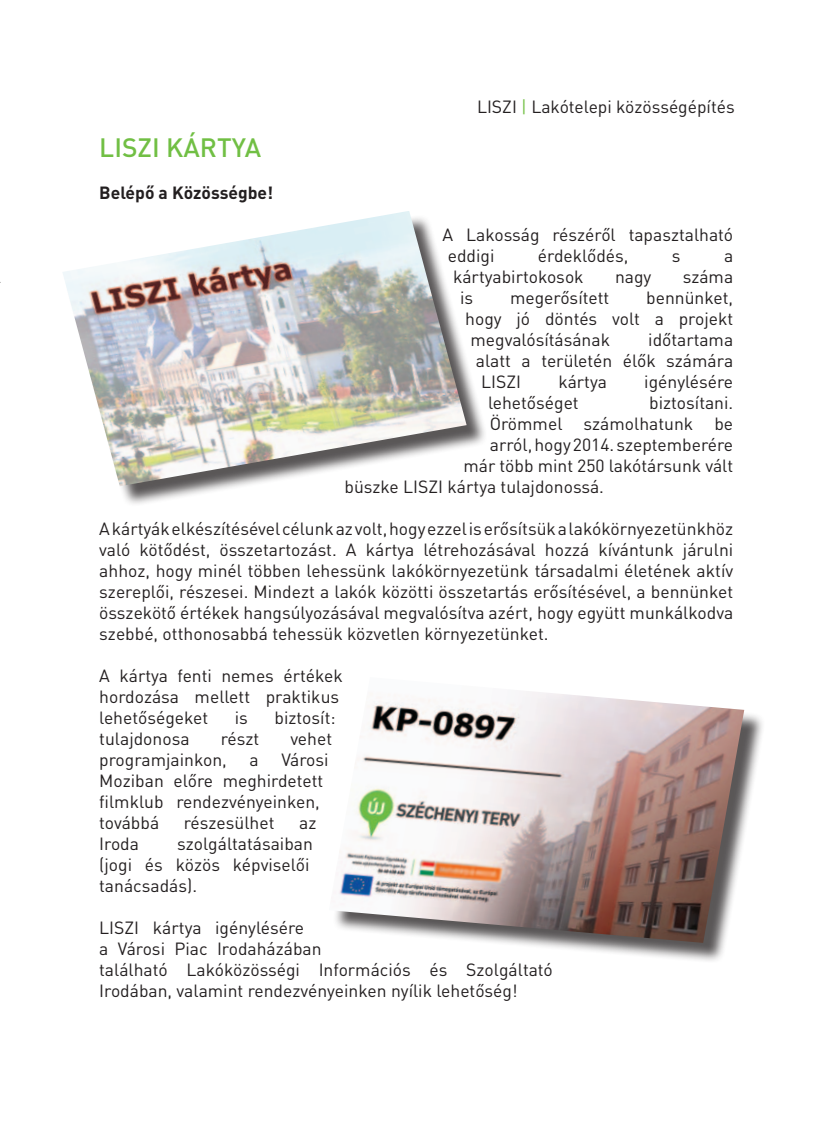
<style>
.page{position:relative;width:834px;height:1141px;background:#fff}
.page>*{position:absolute;margin:0;border:0;box-sizing:border-box;transform-origin:0 0}
.t1{font:500 26.25px "DIN Pro";color:#71bf44}
.t2{font:17.5px/21px "DIN Pro";color:#231f20}
.t3{font:700 17.5px "DIN Pro";color:#231f20}
.s1{color:#71bf44}
</style>
<div class="page">
<div style="left:66px;top:214px;width:421px;height:293px;background:#231f20;opacity:.75"></div>
<img style="left:63px;top:211px;width:403px;height:275px">
<div style="left:332px;top:680px;width:433px;height:284px;background:#231f20;opacity:.75"></div>
<img style="left:332px;top:680px;width:412px;height:263px">
<h1 class="t1" style="left:99px;top:129px;width:163px">LISZI KÁRTYA</h1>
<p class="t3" style="left:99px;top:180px;width:175px">Belépő a Közösségbe!</p>
<p class="t2" style="left:477px;top:95px;width:259px">LISZI <span class="s1">|</span> Lakótelepi közösségépítés</p>
<p class="t2" style="left:447px;top:223px;width:287px;text-indent:-5px">A Lakosság részéről tapasztalható eddigi</p>
<p class="t2" style="left:538px;top:244px;width:92px">érdeklődés,</p>
<p class="t2" style="left:671px;top:244px;width:10px">s</p>
<p class="t2" style="left:724px;top:244px;width:11px">a</p>
<p class="t2" style="left:453px;top:265px;width:132px">kártyabirtokosok</p>
<p class="t2" style="left:615px;top:265px;width:38px">nagy</p>
<p class="t2" style="left:682px;top:265px;width:52px">száma</p>
<p class="t2" style="left:460px;top:286px;width:15px">is</p>
<p class="t2" style="left:510px;top:286px;width:101px">megerősített</p>
<p class="t2" style="left:646px;top:286px;width:88px">bennünket,</p>
<p class="t2" style="left:465px;top:307px;width:269px">hogy jó döntés volt a projekt</p>
<p class="t2" style="left:470px;top:328px;width:141px">megvalósításának</p>
<p class="t2" style="left:648px;top:328px;width:86px">időtartama</p>
<p class="t2" style="left:475px;top:349px;width:259px">alatt a területén élők számára</p>
<p class="t2" style="left:481px;top:370px;width:41px">LISZI</p>
<p class="t2" style="left:558px;top:370px;width:50px">kártya</p>
<p class="t2" style="left:644px;top:370px;width:90px">igénylésére</p>
<p class="t2" style="left:488px;top:391px;width:92px">lehetőséget</p>
<p class="t2" style="left:649px;top:391px;width:85px">biztosítani.</p>
<p class="t2" style="left:489px;top:412px;width:245px">Örömmel számolhatunk be</p>
<p class="t2" style="left:489px;top:433px;width:245px">arról, hogy 2014. szeptemberére</p>
<p class="t2" style="left:463px;top:454px;width:271px">már több mint 250 lakótársunk vált</p>
<p class="t2" style="left:344px;top:475px;width:261px">büszke LISZI kártya tulajdonossá.</p>
<p class="t2" style="left:99px;top:517px;width:635px;text-align:justify">A kártyák elkészítésével célunk az volt, hogy ezzel is erősítsük a lakókörnyezetünkhöz való kötődést, összetartozást. A kártya létrehozásával hozzá kívántunk járulni ahhoz, hogy minél többen lehessünk lakókörnyezetünk társadalmi életének aktív szereplői, részesei. Mindezt a lakók közötti összetartás erősítésével, a bennünket összekötő értékek hangsúlyozásával megvalósítva azért, hogy együtt munkálkodva szebbé, otthonosabbá tehessük közvetlen környezetünket.</p>
<p class="t2" style="left:99px;top:664px;width:245px">A kártya fenti nemes értékek hordozása mellett praktikus lehetőségeket</p>
<p class="t2" style="left:235px;top:706px;width:15px">is</p>
<p class="t2" style="left:274px;top:706px;width:63px">biztosít:</p>
<p class="t2" style="left:99px;top:727px;width:92px">tulajdonosa</p>
<p class="t2" style="left:221px;top:727px;width:40px">részt</p>
<p class="t2" style="left:290px;top:727px;width:43px">vehet</p>
<p class="t2" style="left:99px;top:748px;width:129px">programjainkon,</p>
<p class="t2" style="left:249px;top:748px;width:11px">a</p>
<p class="t2" style="left:99px;top:748px;width:231px;text-indent:182px">Városi<br>Moziban előre meghirdetett filmklub rendezvényeinken, továbbá</p>
<p class="t2" style="left:184px;top:811px;width:92px">részesülhet</p>
<p class="t2" style="left:299px;top:811px;width:19px">az</p>
<p class="t2" style="left:99px;top:832px;width:215px;text-indent:78px">szolgáltatásaiban (jogi és közös képviselői tanácsadás).</p>
<p class="t2" style="left:99px;top:916px;width:455px">LISZI kártya igénylésére<br>a Városi Piac Irodaházában<br>található Lakóközösségi Információs és Szolgáltató Irodában, valamint rendezvényeinken nyílik lehetőség!</p>
<p class="t2" style="left:99px;top:832px;width:41px">Iroda</p>
</div>
